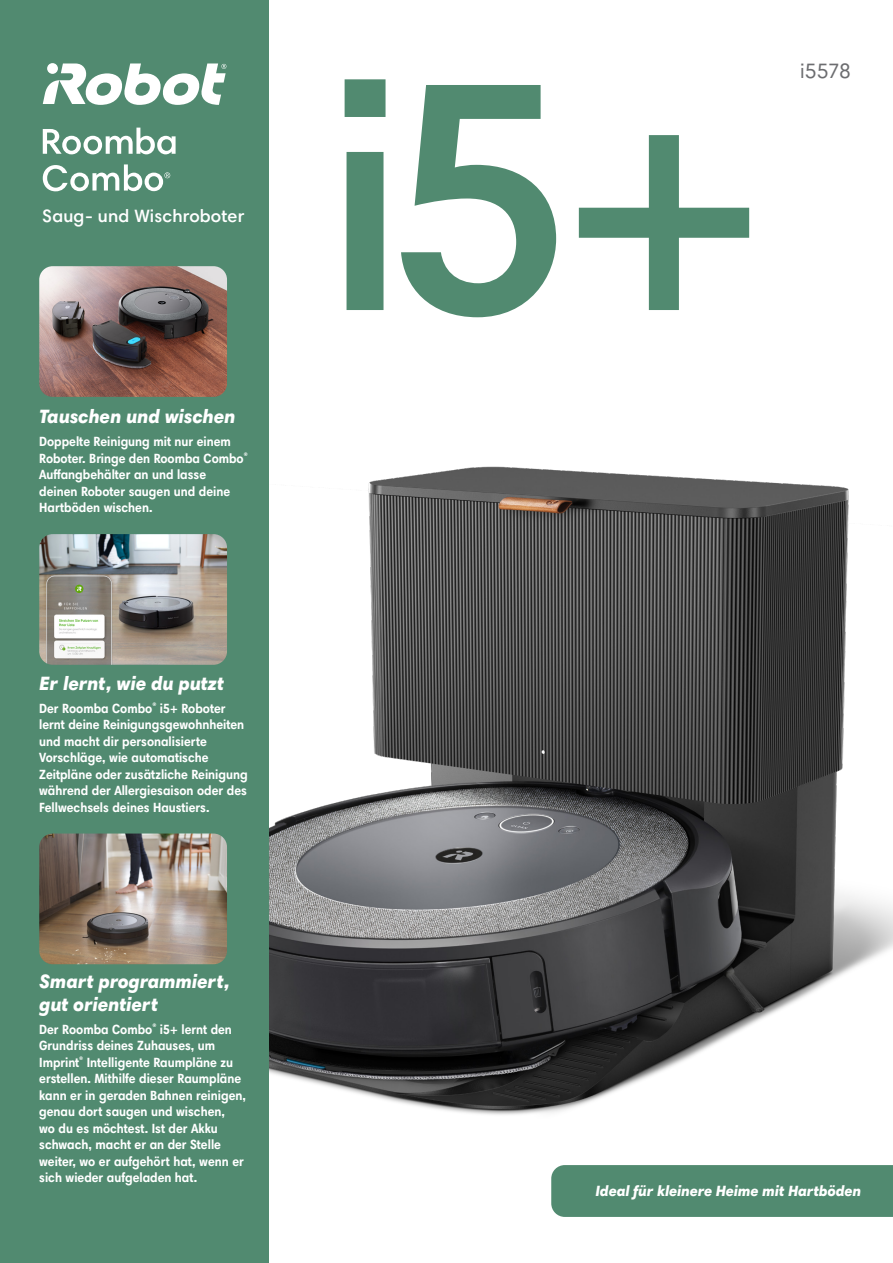
<style>
.page{position:relative;width:893px;height:1263px;background:#fff}
.page>*{position:absolute;margin:0;border:0;box-sizing:border-box;transform-origin:0 0}
.header_-_white_-_MAS{font:600 330px "Harmonia Sans Pro Cyr";color:#518a70}
.model_number{font:21px "Harmonia Sans Std";letter-spacing:-.01em;color:#6c6d70}
.header_-_white_-_MAS-2{font:italic 900 19.5px/22.5px "Harmonia Sans Pro Cyr";color:#fff}
.Lockup{font:600 18px "Harmonia Sans Pro Cyr";letter-spacing:.01em;color:#fff}
.Front_page_note{font:italic 900 15px "Harmonia Sans Pro Cyr";color:#fff}
.basic_-_white_-_MAST{font:700 condensed 13.5px/16.5px "Harmonia Sans Pro Cyr";color:#fff}
</style>
<div class="page">
<img style="left:269px;top:466px;width:624px;height:649px">
<div style="left:0;top:0;width:269px;height:1263px;background:#518a70"></div>
<img style="left:39px;top:266px;width:188px;height:131px">
<img style="left:39px;top:534px;width:188px;height:131px">
<img style="left:39px;top:833px;width:188px;height:131px">
<div style="left:551px;top:1165px;width:342px;height:52px;background:#518a70"></div>
<svg style="left:43px;top:128px;width:133px;height:26px"></svg>
<svg style="left:43px;top:63px;width:183px;height:42px"></svg>
<svg style="left:43px;top:164px;width:127px;height:27px"></svg>
<p class="Lockup" style="left:42px;top:204px;width:204px">Saug- und Wischroboter</p>
<p class="header_-_white_-_MAS-2" style="left:39px;top:404px;width:198px">Tauschen und wischen</p>
<p class="basic_-_white_-_MAST" style="left:39px;top:433px;width:210px">Doppelte Reinigung mit nur einem<br>Roboter. Bringe den Roomba Combo<sup>®<br></sup>Auffangbehälter an und lasse deinen Roboter saugen und deine<br>Hartböden wischen.</p>
<p class="header_-_white_-_MAS-2" style="left:39px;top:671px;width:186px">Er lernt, wie du putzt</p>
<p class="basic_-_white_-_MAST" style="left:39px;top:700px;width:210px">Der Roomba Combo<sup>®</sup> i5+ Roboter lernt deine Reinigungsgewohnheiten und macht dir personalisierte Vorschläge, wie automatische Zeitpläne oder zusätzliche Reinigung während der Allergiesaison oder des Fellwechsels deines Haustiers.</p>
<p class="header_-_white_-_MAS-2" style="left:39px;top:969px;width:192px">Smart programmiert, gut orientiert</p>
<p class="basic_-_white_-_MAST" style="left:39px;top:1021px;width:208px">Der Roomba Combo<sup>®</sup> i5+ lernt den<br>Grundriss deines Zuhauses, um<br>Imprint<sup>®</sup> Intelligente Raumpläne zu erstellen. Mithilfe dieser Raumpläne kann er in geraden Bahnen reinigen, genau dort saugen und wischen,<br>wo du es möchtest. Ist der Akku schwach, macht er an der Stelle weiter, wo er aufgehört hat, wenn er sich wieder aufgeladen hat.</p>
<p class="header_-_white_-_MAS" style="left:325px;top:-11px;width:451px">i5+</p>
<p class="model_number" style="left:800px;top:58px;width:52px">i5578</p>
<p class="Front_page_note" style="left:596px;top:1181px;width:267px">Ideal für kleinere Heime mit Hartböden</p>
</div>
